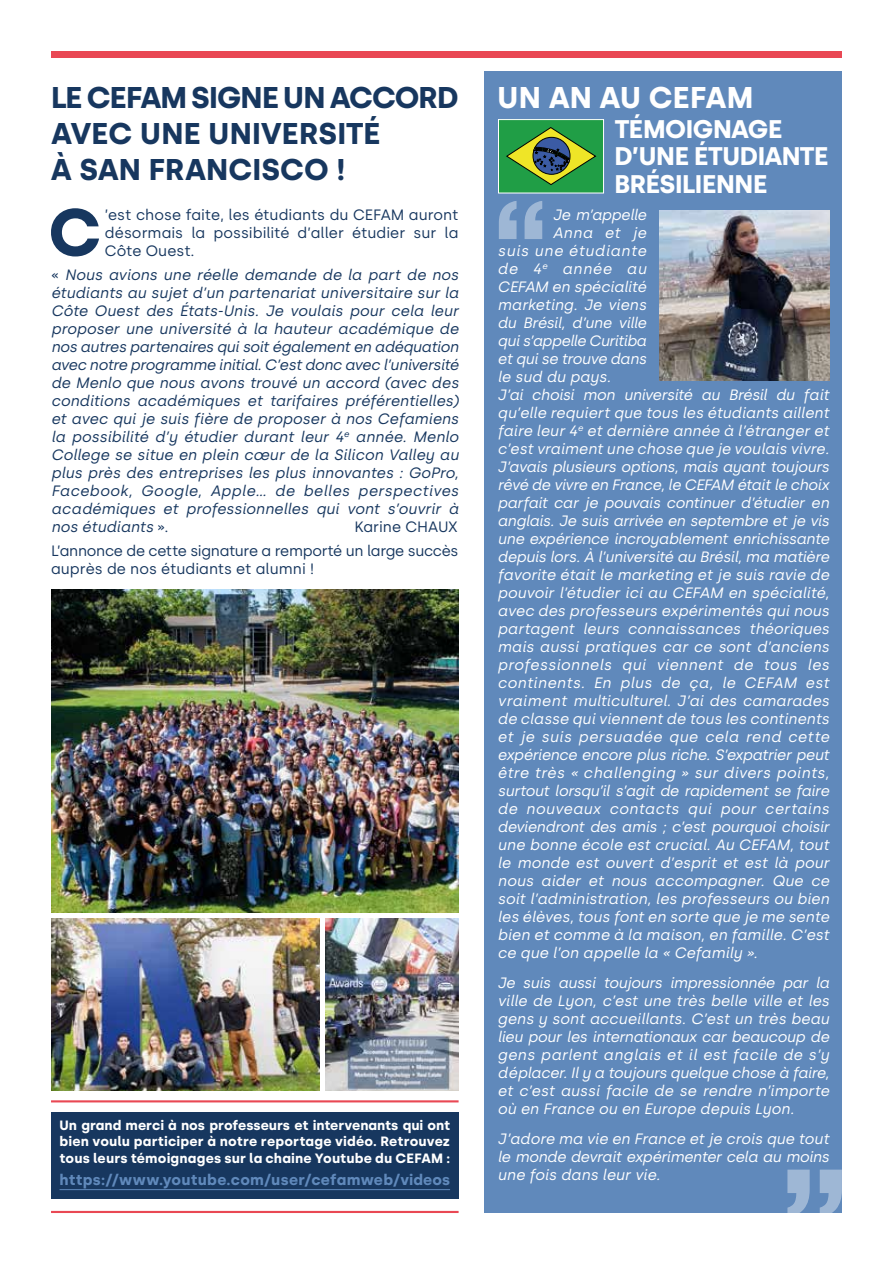
<style>
.page{position:relative;width:893px;height:1263px;background:#fff}
.page>*{position:absolute;margin:0;border:0;box-sizing:border-box;transform-origin:0 0}
.t1{font:700 140.25px "Akzidenz Grotesk BE";color:#fff}
.t2{font:700 111.9px "Akzidenz Grotesk BE";color:#fff}
.t3{font:700 66.45px "Silka";color:#17375f}
.t4{font:700 30px "Silka";letter-spacing:-.015em;color:#17375f}
.t5{font:700 30px "Silka";letter-spacing:.015em;color:#17375f}
.t6{font:700 30px "Silka";color:#fff}
.t7{font:700 25.5px/27.8px "Silka";letter-spacing:-.02em;color:#fff}
.t8{font:italic 15px/18px "Silka";letter-spacing:-.005em;color:#fff;text-align:justify}
.t9{font:italic 15px/18px "Silka";letter-spacing:-.005em;color:#17375f;text-align:justify}
.t10{font:italic 15px "Silka";letter-spacing:-.025em;color:#fff}
.t11{font:15px/18px "Silka";letter-spacing:-.01em;color:#17375f;text-align:justify}
.t12{font:italic 15px "Silka";letter-spacing:-.03em;color:#fff}
.t13{font:italic 15px "Silka";letter-spacing:.025em;color:#fff}
.t14{font:italic 15px "Silka";letter-spacing:.02em;color:#fff}
.t15{font:italic 15px "Silka";letter-spacing:-.035em;color:#fff}
.t16{font:700 15px "Silka";letter-spacing:.015em;color:#6089bb}
.t17{font:italic 15px "Silka";letter-spacing:.04em;color:#fff}
.t18{font:italic 15px "Silka";letter-spacing:.045em;color:#fff}
.t19{font:700 13.5px/16.2px "Silka";letter-spacing:.005em;color:#fff}
.s1{font-style:normal}
</style>
<div class="page">
<div style="left:51px;top:51px;width:791px;height:6px;background:#e94854"></div>
<hr style="left:51px;top:1211px;width:408px;height:2px;background:#e94854">
<div style="left:485px;top:71px;width:357px;height:1142px;background:#6089bb"></div>
<img style="left:659px;top:210px;width:170px;height:171px">
<img style="left:51px;top:590px;width:408px;height:322px">
<img style="left:51px;top:918px;width:269px;height:172px">
<img style="left:326px;top:918px;width:133px;height:172px">
<div style="left:51px;top:1112px;width:408px;height:87px;background:#17375f"></div>
<hr style="left:60px;top:1189px;width:390px;height:1px;background:#6089bb">
<hr style="left:51px;top:1100px;width:408px;height:2px;background:#e94854">
<div style="left:498px;top:120px;width:105px;height:73px;background:#209e46"></div>
<div style="left:498px;top:120px;width:106px;height:73px;border:1px solid #fff"></div>
<svg style="left:507px;top:127px;width:89px;height:58px"></svg>
<h3 class="t4" style="left:51px;top:79px;width:302px">Le CEFAM signe un acc</h3>
<h3 class="t4" style="left:395px;top:79px;width:62px">ord</h3>
<h3 class="t4" style="left:51px;top:115px;width:21px">avec</h3>
<h3 class="t5" style="left:140px;top:115px;width:238px">une université</h3>
<h3 class="t4" style="left:51px;top:151px;width:50px">À San</h3>
<h3 class="t4" style="left:149px;top:151px;width:60px">Franc</h3>
<h3 class="t4" style="left:253px;top:151px;width:94px">isco !</h3>
<h3 class="t3" style="left:48px;top:193px;width:55px">C</h3>
<p class="t11" style="left:105px;top:205px;width:355px">’est chose faite, les étudiants du CEFAM auront désormais la possibilité d’aller étudier sur la Côte Ouest.</p>
<p class="t9" style="left:51px;top:266px;width:409px"><span class="s1">«</span> Nous avions une réelle demande de la part de nos étudiants au sujet d’un partenariat universitaire sur la Côte Ouest des États-Unis. Je voulais pour cela leur proposer une université à la hauteur académique de nos autres partenaires qui soit également en adéquation avec notre programme initial. C’est donc avec l’université de Menlo que nous avons trouvé un accord (avec des conditions académiques et tarifaires préférentielles) et avec qui je suis fière de proposer à nos Cefamiens la possibilité d’y étudier durant leur 4<sup>e</sup> année. Menlo College se situe en plein cœur de la Silicon Valley au plus près des entreprises les plus innovantes : GoPro, Facebook, Google, Apple… de belles perspectives académiques et professionnelles qui vont s’ouvrir à nos étudiants <span class="s1">».</span></p>
<p class="t11" style="left:354px;top:518px;width:74px">Karine Chau</p>
<p class="t11" style="left:51px;top:515px;width:409px;line-height:24.3px;text-align:right">x<br>L’annonce de cette signature a remporté un large succès</p>
<p class="t11" style="left:51px;top:560px;width:265px">auprès de nos étudiants et alumni !</p>
<p class="t19" style="left:60px;top:1117px;width:392px">Un grand merci à nos professeurs et intervenants qui ont bien voulu participer à notre reportage vidéo. Retrouvez</p>
<p class="t19" style="left:60px;top:1150px;width:392px">tous leurs témoignages sur la chaine Youtube du CEFAM :</p>
<p class="t16" style="left:60px;top:1171px;width:392px">https://www.youtube.com/user/cefamweb/videos</p>
<h3 class="t6" style="left:497px;top:79px;width:257px">Un an au CEFAM</h3>
<h3 class="t7" style="left:614px;top:115px;width:213px">témoignage d’une étudiante brésilienne</h3>
<p class="t10" style="left:553px;top:205px;width:95px">Je m’appelle</p>
<p class="t8" style="left:553px;top:223px;width:95px">Anna et je</p>
<p class="t17" style="left:497px;top:241px;width:150px">suis une étudiante</p>
<p class="t18" style="left:497px;top:259px;width:150px">de 4<sup>e</sup> année au</p>
<p class="t8" style="left:497px;top:277px;width:150px">CEFAM en spécialité</p>
<p class="t8" style="left:497px;top:295px;width:150px">marketing. Je viens</p>
<p class="t12" style="left:497px;top:313px;width:150px">du Brésil, d’une ville</p>
<p class="t15" style="left:497px;top:331px;width:150px">qui s’appelle Curitiba</p>
<p class="t12" style="left:497px;top:349px;width:150px">et qui se trouve dans</p>
<p class="t8" style="left:497px;top:367px;width:115px">le sud du pays.</p>
<p class="t12" style="left:497px;top:385px;width:333px">J’ai choisi mon université au Brésil du fait</p>
<p class="t8" style="left:497px;top:403px;width:333px">qu’elle requiert que tous les étudiants aillent</p>
<p class="t8" style="left:497px;top:421px;width:333px">faire leur 4<sup>e</sup> et dernière année à l’étranger et</p>
<p class="t8" style="left:497px;top:439px;width:333px">c’est vraiment une chose que je voulais vivre.</p>
<p class="t12" style="left:497px;top:457px;width:333px">J’avais plusieurs options, mais ayant toujours</p>
<p class="t15" style="left:497px;top:475px;width:333px">rêvé de vivre en France, le CEFAM était le choix</p>
<p class="t10" style="left:497px;top:493px;width:333px">parfait car je pouvais continuer d’étudier en</p>
<p class="t10" style="left:497px;top:511px;width:333px">anglais. Je suis arrivée en septembre et je vis</p>
<p class="t10" style="left:497px;top:529px;width:333px">une expérience incroyablement enrichissante</p>
<p class="t12" style="left:497px;top:547px;width:333px">depuis lors. À l’université au Brésil, ma matière</p>
<p class="t8" style="left:497px;top:565px;width:333px">favorite était le marketing et je suis ravie de</p>
<p class="t8" style="left:497px;top:583px;width:333px">pouvoir l’étudier ici au CEFAM en spécialité,</p>
<p class="t8" style="left:497px;top:601px;width:333px">avec des professeurs expérimentés qui nous</p>
<p class="t8" style="left:497px;top:619px;width:333px">partagent leurs connaissances théoriques</p>
<p class="t8" style="left:497px;top:637px;width:333px">mais aussi pratiques car ce sont d’anciens</p>
<p class="t13" style="left:497px;top:655px;width:333px">professionnels qui viennent de tous les</p>
<p class="t14" style="left:497px;top:673px;width:333px">continents. En plus de ça, le CEFAM est</p>
<p class="t8" style="left:497px;top:691px;width:333px">vraiment multiculturel. J’ai des camarades</p>
<p class="t8" style="left:497px;top:709px;width:333px">de classe qui viennent de tous les continents</p>
<p class="t13" style="left:497px;top:727px;width:333px">et je suis persuadée que cela rend cette</p>
<p class="t10" style="left:497px;top:745px;width:333px">expérience encore plus riche. S’expatrier peut</p>
<p class="t14" style="left:497px;top:763px;width:333px">être très « challenging » sur divers points,</p>
<p class="t10" style="left:497px;top:781px;width:333px">surtout lorsqu’il s’agit de rapidement se faire</p>
<p class="t13" style="left:497px;top:799px;width:333px">de nouveaux contacts qui pour certains</p>
<p class="t10" style="left:497px;top:817px;width:333px">deviendront des amis ; c’est pourquoi choisir</p>
<p class="t8" style="left:497px;top:835px;width:333px">une bonne école est crucial. Au CEFAM, tout</p>
<p class="t8" style="left:497px;top:853px;width:333px">le monde est ouvert d’esprit et est là pour</p>
<p class="t8" style="left:497px;top:871px;width:333px">nous aider et nous accompagner. Que ce</p>
<p class="t8" style="left:497px;top:889px;width:333px">soit l’administration, les professeurs ou bien</p>
<p class="t8" style="left:497px;top:907px;width:333px">les élèves, tous font en sorte que je me sente</p>
<p class="t8" style="left:497px;top:925px;width:333px">bien et comme à la maison, en famille. C’est</p>
<p class="t8" style="left:497px;top:943px;width:262px">ce que l’on appelle la « Cefamily ».</p>
<p class="t8" style="left:497px;top:974px;width:333px">Je suis aussi toujours impressionnée par la ville de Lyon, c’est une très belle ville et les gens y sont accueillants. C’est un très beau lieu pour les internationaux car beaucoup de gens parlent anglais et il est facile de s’y déplacer. Il y a toujours quelque chose à faire, et c’est aussi facile de se rendre n’importe où en France ou en Europe depuis Lyon.</p>
<p class="t8" style="left:497px;top:1130px;width:333px">J’adore ma vie en France et je crois que tout le monde devrait expérimenter cela au moins une fois dans leur vie.</p>
<h2 class="t2" style="left:494px;top:177px;width:55px">“</h2>
<h1 class="t1" style="left:848px;top:1247px;width:69px;rotate:-180deg">“</h1>
</div>
